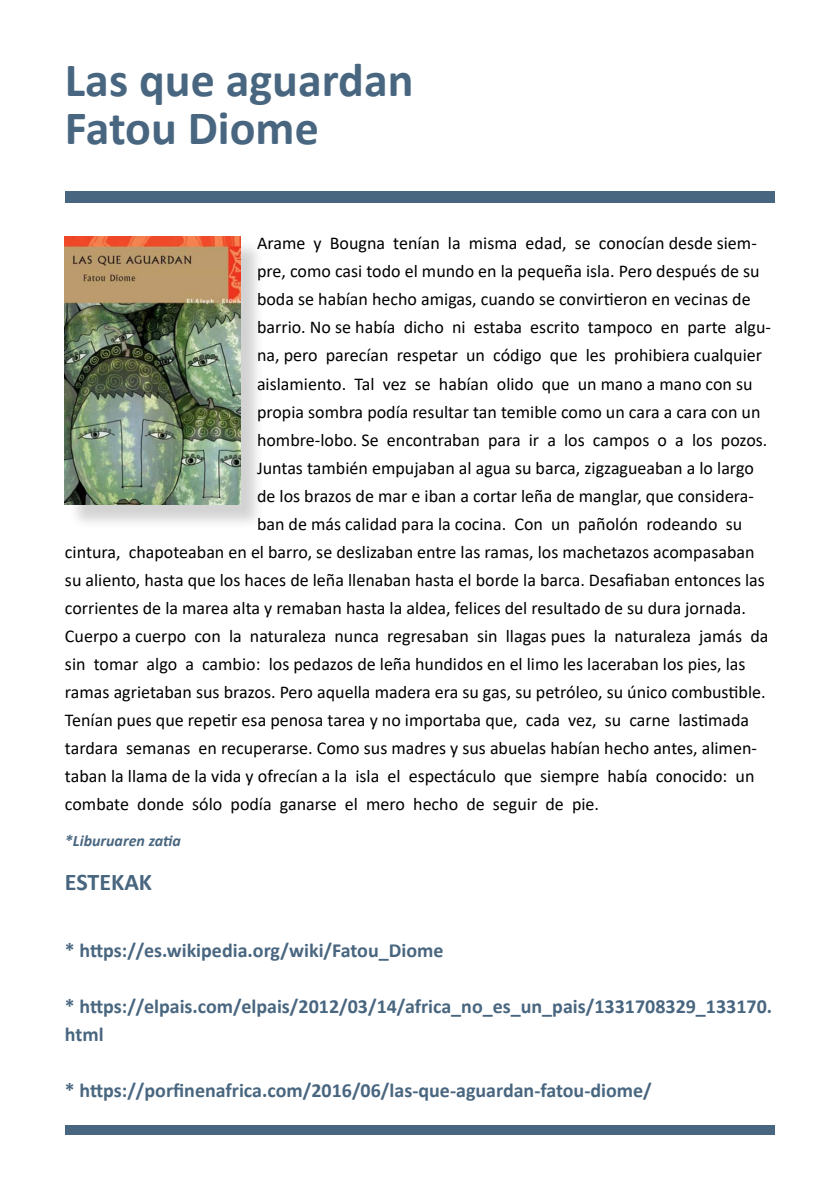
<style>
.page{position:relative;width:840px;height:1191px;background:#fff}
.page>*{position:absolute;margin:0;border:0;box-sizing:border-box;transform-origin:0 0}
.t1{font:700 48px "Calibri";color:#496680}
.t2{font:700 24px "Calibri";color:#496680}
.t3{font:700 20px/28px "Calibri";color:#496680}
.t4{font:18px "Calibri";color:#000}
.t5{font:italic 700 16px "Calibri";color:#496680}
</style>
<div class="page">
<div style="left:65px;top:1125px;width:709px;height:9px;background:#496680"></div>
<div style="left:68px;top:239px;width:196px;height:290px;background:#231f20;opacity:.2"></div>
<img style="left:65px;top:236px;width:175px;height:269px">
<div style="left:65px;top:191px;width:709px;height:11px;background:#496680"></div>
<p class="t1" style="left:65px;top:46px;width:350px">Las que aguardan</p>
<p class="t1" style="left:65px;top:94px;width:255px">Fatou Diome</p>
<p class="t4" style="left:257px;top:231px;width:501px">Arame y Bougna tenían la misma edad, se conocían desde siem-</p>
<p class="t4" style="left:257px;top:259px;width:504px">pre, como casi todo el mundo en la pequeña isla. Pero después de su</p>
<p class="t4" style="left:257px;top:287px;width:495px">boda se habían hecho amigas, cuando se convirtieron en vecinas de</p>
<p class="t4" style="left:257px;top:315px;width:515px">barrio. No se había dicho ni estaba escrito tampoco en parte algu-</p>
<p class="t4" style="left:257px;top:343px;width:506px">na, pero parecían respetar un código que les prohibiera cualquier</p>
<p class="t4" style="left:257px;top:371px;width:497px">aislamiento. Tal vez se habían olido que un mano a mano con su</p>
<p class="t4" style="left:257px;top:399px;width:504px">propia sombra podía resultar tan temible como un cara a cara con un</p>
<p class="t4" style="left:257px;top:427px;width:511px">hombre-lobo. Se encontraban para ir a los campos o a los pozos.</p>
<p class="t4" style="left:257px;top:455px;width:498px">Juntas también empujaban al agua su barca, zigzagueaban a lo largo</p>
<p class="t4" style="left:257px;top:483px;width:498px">de los brazos de mar e iban a cortar leña de manglar, que considera-</p>
<p class="t4" style="left:257px;top:511px;width:486px">ban de más calidad para la cocina. Con un pañolón rodeando su</p>
<p class="t4" style="left:65px;top:539px;width:690px">cintura, chapoteaban en el barro, se deslizaban entre las ramas, los machetazos acompasaban</p>
<p class="t4" style="left:65px;top:567px;width:701px">su aliento, hasta que los haces de leña llenaban hasta el borde la barca. Desafiaban entonces las</p>
<p class="t4" style="left:65px;top:595px;width:682px">corrientes de la marea alta y remaban hasta la aldea, felices del resultado de su dura jornada.</p>
<p class="t4" style="left:65px;top:623px;width:704px">Cuerpo a cuerpo con la naturaleza nunca regresaban sin llagas pues la naturaleza jamás da</p>
<p class="t4" style="left:65px;top:651px;width:681px">sin tomar algo a cambio: los pedazos de leña hundidos en el limo les laceraban los pies, las</p>
<p class="t4" style="left:65px;top:679px;width:701px">ramas agrietaban sus brazos. Pero aquella madera era su gas, su petróleo, su único combustible.</p>
<p class="t4" style="left:65px;top:707px;width:685px">Tenían pues que repetir esa penosa tarea y no importaba que, cada vez, su carne lastimada</p>
<p class="t4" style="left:65px;top:735px;width:693px">tardara semanas en recuperarse. Como sus madres y sus abuelas habían hecho antes, alimen-</p>
<p class="t4" style="left:65px;top:763px;width:690px">taban la llama de la vida y ofrecían a la isla el espectáculo que siempre había conocido: un</p>
<p class="t4" style="left:65px;top:791px;width:535px">combate donde sólo podía ganarse el mero hecho de seguir de pie.</p>
<p class="t5" style="left:65px;top:829px;width:117px">*Liburuaren zatia</p>
<p class="t2" style="left:65px;top:865px;width:88px">ESTEKAK</p>
<p class="t3" style="left:65px;top:935px;width:380px">* https://es.wikipedia.org/wiki/Fatou_Diome</p>
<p class="t3" style="left:65px;top:991px;width:708px">* https://elpais.com/elpais/2012/03/14/africa_no_es_un_pais/1331708329_133170. html</p>
<p class="t3" style="left:65px;top:1075px;width:588px">* https://porfinenafrica.com/2016/06/las-que-aguardan-fatou-diome/</p>
</div>
